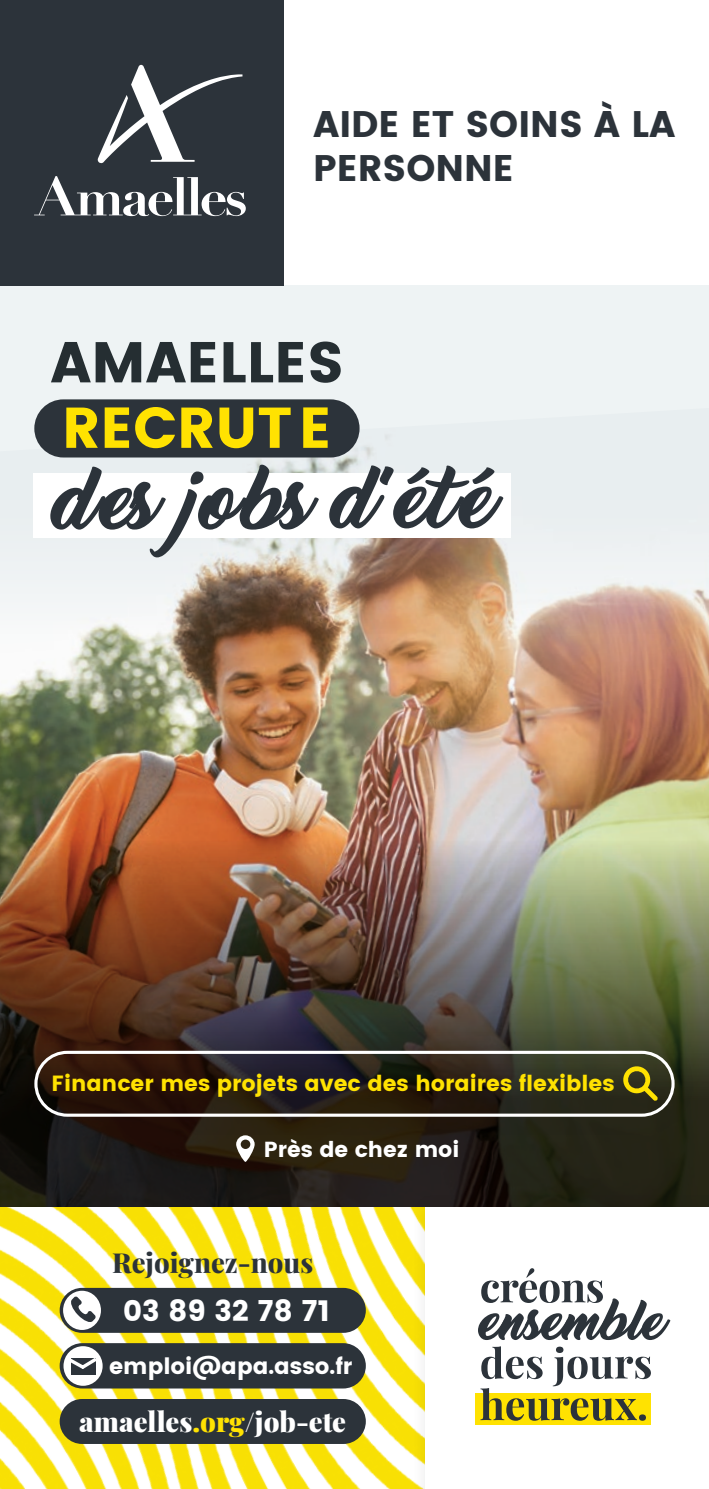
<style>
.page{position:relative;width:709px;height:1489px;background:#fff}
.page>*{position:absolute;margin:0;border:0;box-sizing:border-box;transform-origin:0 0}
.t1{font:69.75px "Thinking Of Betty";letter-spacing:-.03em;color:#2c333a}
.t2{font:700 57.25px "Poppins";color:#252e32}
.t3{font:700 57.25px "Poppins";color:#ffe201}
.t4{font:700 37px/44.2px "Poppins";color:#2c333a}
.t5{font:700 29px "Poppins";color:#fff}
.t6{font:900 27.5px "Playfair Display";color:#fff}
.t7{font:800 27.5px "Playfair Display";color:#2c333a}
.t8{font:700 22.5px "Poppins";color:#fff}
.t9{font:700 22px "Poppins";color:#ffe201}
.t10{font:700 21.75px "Poppins";color:#fff}
.s1{color:#ffe201}
</style>
<div class="page">
<svg style="left:0;top:285px;width:709px;height:399px;background:#dcd5cd"></svg>
<img style="left:0;top:684px;width:709px;height:523px">
<img style="left:0;top:1207px;width:410px;height:281px">
<div style="left:60px;top:1342px;width:306px;height:46px;background:#2c333a;border-radius:23px"></div>
<div style="left:65px;top:1347px;width:36px;height:37px;background:#fff;border-radius:50%"></div>
<div style="left:63px;top:1345px;width:40px;height:40px;border:3px solid #fff;border-radius:50%"></div>
<div style="left:71px;top:1358px;width:24px;height:16px;background:#2c333a"></div>
<svg style="left:64px;top:1354px;width:37px;height:18px"></svg>
<div style="left:0;top:0;width:283px;height:285px;background:#2c333a"></div>
<svg style="left:34px;top:65px;width:212px;height:151px"></svg>
<div style="left:410px;top:1192px;width:299px;height:296px;background:#231f20;opacity:.11"></div>
<div style="left:425px;top:1207px;width:284px;height:281px;background:#fff"></div>
<div style="left:475px;top:1393px;width:175px;height:31px;background:#ffe201"></div>
<svg style="left:478px;top:1268px;width:192px;height:71px"></svg>
<svg style="left:480px;top:1346px;width:171px;height:74px"></svg>
<div style="left:15px;top:1030px;width:679px;height:106px;background:#231f20;opacity:.4"></div>
<div style="left:34px;top:1050px;width:640px;height:66px;border:3px solid #fff;border-radius:31px"></div>
<svg style="left:622px;top:1064px;width:36px;height:36px"></svg>
<div style="left:34px;top:399px;width:325px;height:58px;background:#2c333a;border-radius:29px"></div>
<div style="left:33px;top:473px;width:478px;height:64px;background:#fff"></div>
<div style="left:60px;top:1287px;width:306px;height:45px;background:#2c333a;border-radius:22px"></div>
<svg style="left:63px;top:1290px;width:38px;height:39px"></svg>
<div style="left:60px;top:1398px;width:306px;height:45px;background:#2c333a;border-radius:22px"></div>
<svg style="left:236px;top:1135px;width:19px;height:26px"></svg>
<h3 class="t4" style="left:313px;top:102px;width:364px">AIDE ET SOINS À LA<br>PERSONNE</h3>
<h2 class="t2" style="left:50px;top:329px;width:295px">AMAELLES</h2>
<h2 class="t3" style="left:62px;top:394px;width:271px">RECRUTE</h2>
<h1 class="t1" style="left:54px;top:464px;width:450px">des jobs d’été</h1>
<p class="t9" style="left:52px;top:1070px;width:564px">Financer mes projets avec des horaires flexibles</p>
<p class="t10" style="left:264px;top:1136px;width:197px">Près de chez moi</p>
<p class="t7" style="left:112px;top:1240px;width:202px">Rejoignez-nous</p>
<h3 class="t5" style="left:123px;top:1293px;width:208px">03 89 32 78 71</h3>
<p class="t8" style="left:109px;top:1352px;width:245px">emploi@apa.asso.fr</p>
<p class="t6" style="left:79px;top:1399px;width:268px">amaelles<span class="s1">.org</span>/job-ete</p>
</div>
